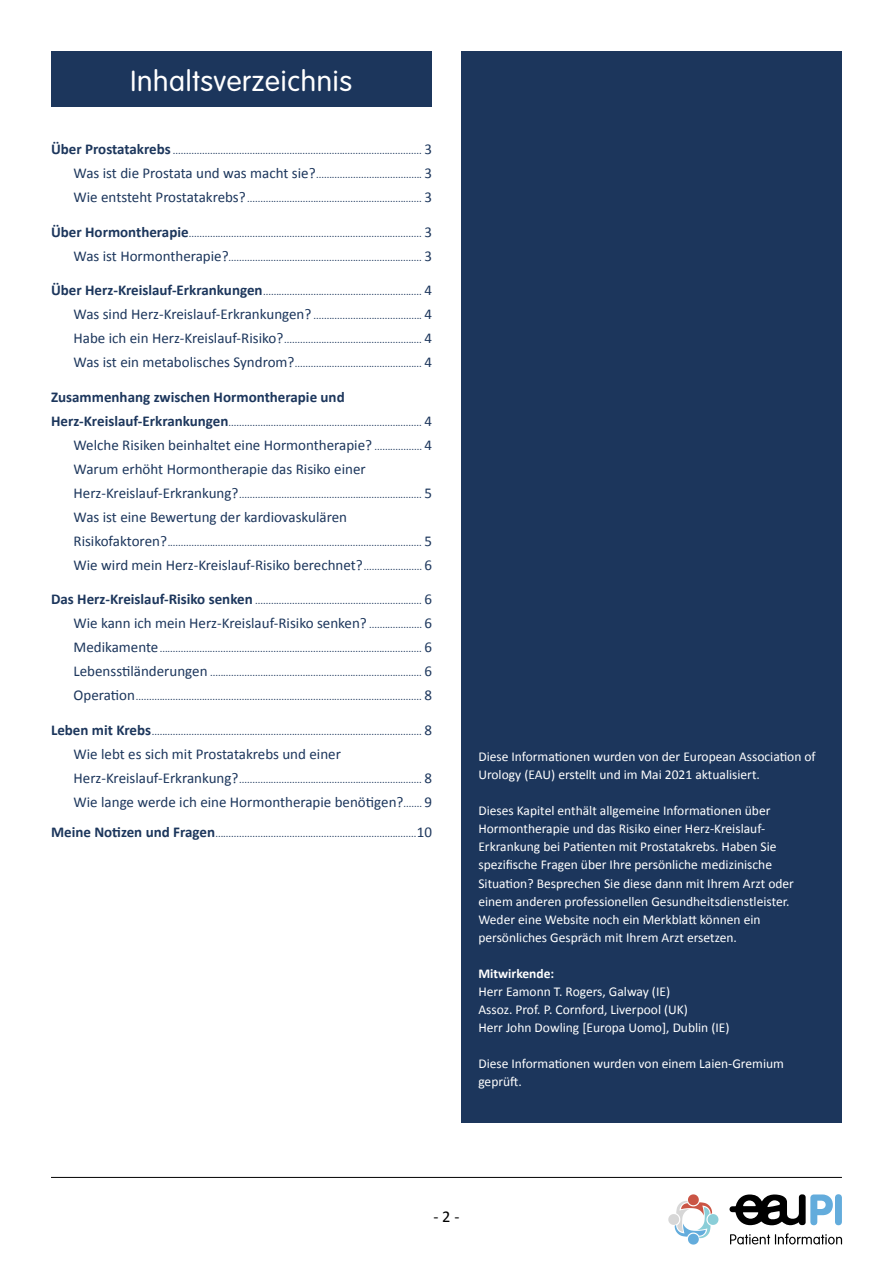
<style>
.page{position:relative;width:893px;height:1263px;background:#fff}
.page>*{position:absolute;margin:0;border:0;box-sizing:border-box;transform-origin:0 0}
.t1{font:300 28.5px "VAG Rounded";letter-spacing:.025em;color:#fff}
.t2{font:16.5px "Calibri";color:#000}
.t3{font:15px "Calibri";color:#1c365c}
.t4{font:700 15px "Calibri";color:#1c365c}
.t5{font:13.5px/18px "Calibri";color:#fff}
.t6{font:700 13.5px "Calibri";color:#fff}
.t7{font:10.5px "Calibri";color:#1c365c}
.s1{font-weight:700;font-size:15px}
.s2{font-size:15px}
.s3{font-size:10.5px}
</style>
<div class="page">
<hr style="left:51px;top:1177px;width:791px;height:1px;background:#000">
<svg style="left:730px;top:1233px;width:112px;height:11px"></svg>
<svg style="left:729px;top:1194px;width:104px;height:32px"></svg>
<div style="left:835px;top:1194px;width:7px;height:31px;background:#63acdc;border-radius:4px"></div>
<svg style="left:668px;top:1194px;width:50px;height:50px"></svg>
<div style="left:51px;top:51px;width:381px;height:55px;background:#1c365c"></div>
<div style="left:461px;top:51px;width:381px;height:1072px;background:#1c365c"></div>
<p class="t1" style="left:131px;top:65px;width:223px">Inhaltsverzeichnis</p>
<p class="t7" style="left:51px;top:144px;width:383px"><span class="s1">Über Prostatakrebs</span> .............................................................................................. <span class="s2">3</span></p>
<p class="t7" style="left:74px;top:168px;width:360px"><span class="s2">Was ist die Prostata und was macht sie?</span>........................................ <span class="s2">3</span></p>
<p class="t7" style="left:74px;top:192px;width:360px"><span class="s2">Wie entsteht Prostatakrebs?</span>.................................................................. <span class="s2">3</span></p>
<p class="t7" style="left:51px;top:227px;width:383px"><span class="s1">Über Hormontherapie</span>........................................................................................ <span class="s2">3</span></p>
<p class="t7" style="left:74px;top:251px;width:360px"><span class="s2">Was ist Hormontherapie?</span>......................................................................... <span class="s2">3</span></p>
<p class="t7" style="left:51px;top:285px;width:383px"><span class="s1">Über Herz-Kreislauf-Erkrankungen</span>............................................................ <span class="s2">4</span></p>
<p class="t7" style="left:74px;top:309px;width:360px"><span class="s2">Was sind Herz-Kreislauf-Erkrankungen?</span> ......................................... <span class="s2">4</span></p>
<p class="t7" style="left:74px;top:333px;width:360px"><span class="s2">Habe ich ein Herz-Kreislauf-Risiko?</span>.................................................... <span class="s2">4</span></p>
<p class="t7" style="left:74px;top:357px;width:360px"><span class="s2">Was ist ein metabolisches Syndrom?</span>................................................ <span class="s2">4</span></p>
<p class="t4" style="left:51px;top:388px;width:295px">Zusammenhang zwischen Hormontherapie und</p>
<p class="t7" style="left:51px;top:416px;width:383px"><span class="s1">Herz-Kreislauf-Erkrankungen</span>......................................................................... <span class="s2">4</span></p>
<p class="t3" style="left:74px;top:436px;width:360px">Welche Risiken beinhaltet eine Hormontherapie? <span class="s3">..................</span> 4</p>
<p class="t3" style="left:74px;top:460px;width:294px">Warum erhöht Hormontherapie das Risiko einer</p>
<p class="t7" style="left:74px;top:488px;width:360px"><span class="s2">Herz-Kreislauf-Erkrankung?</span>..................................................................... <span class="s2">5</span></p>
<p class="t3" style="left:74px;top:508px;width:275px">Was ist eine Bewertung der kardiovaskulären</p>
<p class="t7" style="left:74px;top:536px;width:360px"><span class="s2">Risikofaktoren?</span>................................................................................................ <span class="s2">5</span></p>
<p class="t3" style="left:74px;top:556px;width:360px">Wie wird mein Herz-Kreislauf-Risiko berechnet?<span class="s3">......................</span> 6</p>
<p class="t7" style="left:51px;top:594px;width:383px"><span class="s1">Das Herz-Kreislauf-Risiko senken</span> ............................................................... <span class="s2">6</span></p>
<p class="t3" style="left:74px;top:614px;width:360px">Wie kann ich mein Herz-Kreislauf-Risiko senken? <span class="s3">....................</span> 6</p>
<p class="t7" style="left:74px;top:642px;width:360px"><span class="s2">Medikamente</span>................................................................................................... <span class="s2">6</span></p>
<p class="t7" style="left:74px;top:666px;width:360px"><span class="s2">Lebensstiländerungen</span> ................................................................................ <span class="s2">6</span></p>
<p class="t7" style="left:74px;top:690px;width:360px"><span class="s2">Operation</span>............................................................................................................ <span class="s2">8</span></p>
<p class="t7" style="left:51px;top:725px;width:383px"><span class="s1">Leben mit Krebs</span>...................................................................................................... <span class="s2">8</span></p>
<p class="t3" style="left:74px;top:745px;width:269px">Wie lebt es sich mit Prostatakrebs und einer</p>
<p class="t7" style="left:74px;top:773px;width:360px"><span class="s2">Herz-Kreislauf-Erkrankung?</span>..................................................................... <span class="s2">8</span></p>
<p class="t3" style="left:74px;top:793px;width:360px">Wie lange werde ich eine Hormontherapie benötigen?<span class="s3">.......</span> 9</p>
<p class="t7" style="left:51px;top:827px;width:383px"><span class="s1">Meine Notizen und Fragen</span>............................................................................<span class="s2">10</span></p>
<p class="t5" style="left:478px;top:747px;width:339px">Diese Informationen wurden von der European Association of<br>Urology (EAU) erstellt und im Mai 2021 aktualisiert.</p>
<p class="t5" style="left:478px;top:801px;width:317px">Dieses Kapitel enthält allgemeine Informationen über Hormontherapie und das Risiko einer Herz-Kreislauf-Erkrankung bei Patienten mit Prostatakrebs. Haben Sie spezifische Fragen über Ihre persönliche medizinische Situation? Besprechen Sie diese dann mit Ihrem Arzt oder einem anderen professionellen Gesundheitsdienstleister.<br>Weder eine Website noch ein Merkblatt können ein persönliches Gespräch mit Ihrem Arzt ersetzen.</p>
<p class="t6" style="left:478px;top:965px;width:77px">Mitwirkende:</p>
<p class="t5" style="left:478px;top:981px;width:193px">Herr Eamonn T. Rogers, Galway (IE)</p>
<p class="t5" style="left:478px;top:999px;width:211px">Assoz. Prof. P. Cornford, Liverpool (UK)</p>
<p class="t5" style="left:478px;top:1017px;width:253px">Herr John Dowling [Europa Uomo], Dublin (IE)</p>
<p class="t5" style="left:478px;top:1053px;width:307px">Diese Informationen wurden von einem Laien-Gremium geprüft.</p>
<h2 class="t2" style="left:433px;top:1206px;width:27px">- 2 -</h2>
</div>
